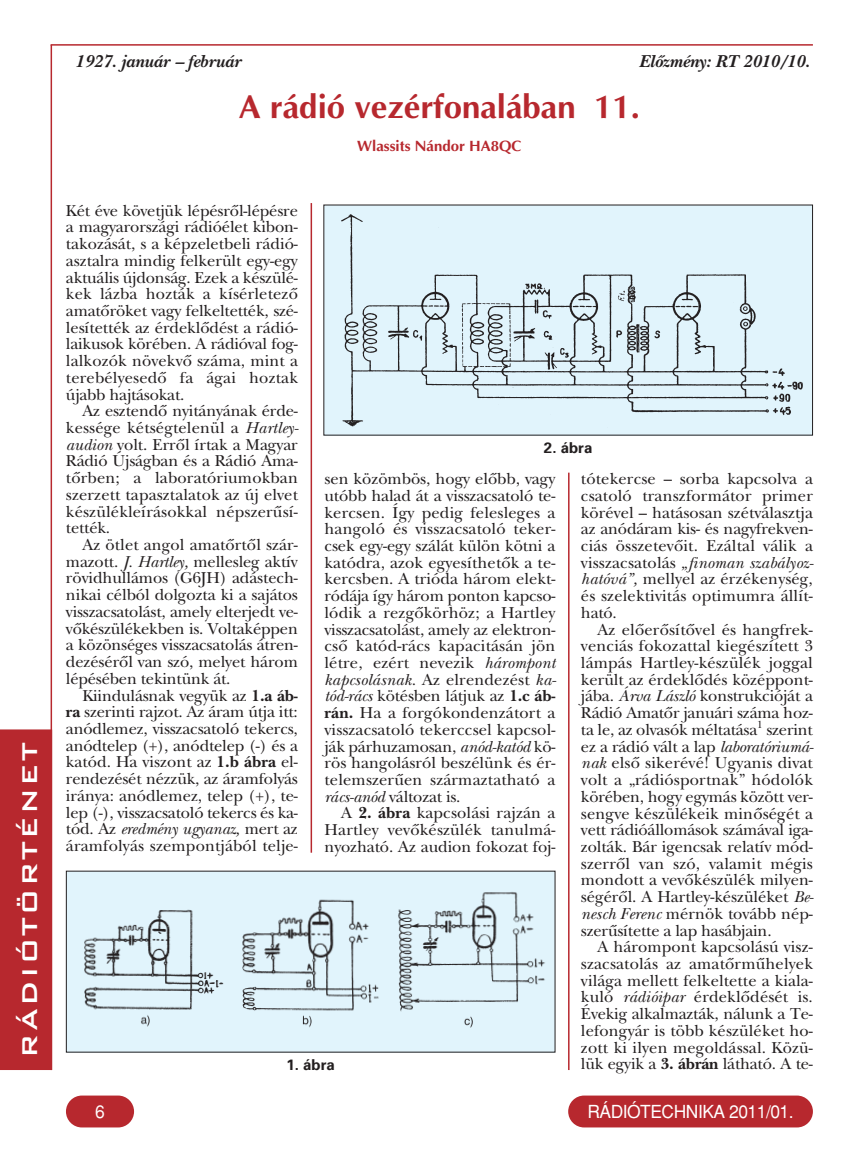
<style>
.page{position:relative;width:864px;height:1153px;background:#fff}
.page>*{position:absolute;margin:0;border:0;box-sizing:border-box;transform-origin:0 0}
.t1{font:33px "Optima H Bold";color:#b7282e}
.t2{font:28.5px "Bank Gothic Md PFL";letter-spacing:.075em;color:#fff;scale:1.05 1}
.t3{font:italic 18px "New Baskerville H Bold";color:#231f20}
.t4{font:18px "Helvetica H Regular";letter-spacing:-.03em;color:#fff}
.t5{font:16.5px/16.6px "New Baskerville H Roman";letter-spacing:.01em;color:#231f20;text-align:justify}
.t6{font:16.5px "New Baskerville H Italic";letter-spacing:.01em;color:#231f20}
.t7{font:16.5px "New Baskerville H Italic";letter-spacing:-.01em;color:#231f20}
.t8{font:16.5px "New Baskerville H Roman";letter-spacing:-.01em;color:#231f20}
.t9{font:15px "Optima H Bold";color:#b7282e}
.t10{font:15px "Univers H Bold";color:#231f20}
.s1{font-family:"New Baskerville H Italic"}
.s2{font-family:"New Baskerville H Bold"}
.s3{font-family:"New Baskerville H Roman"}
</style>
<div class="page">
<div style="left:66px;top:1095px;width:68px;height:32px;background:#b7282e;border-radius:16px"></div>
<hr style="left:310px;top:203px;width:2px;height:649px;background:#b7282e">
<hr style="left:567px;top:472px;width:2px;height:597px;background:#b7282e">
<hr style="left:51px;top:44px;width:761px;height:2px;background:#b7282e">
<hr style="left:51px;top:45px;width:1px;height:1024px;background:#b7282e">
<div style="left:568px;top:1095px;width:244px;height:32px;background:#b7282e;border-radius:16px"></div>
<div style="left:0;top:729px;width:52px;height:340px;background:#b7282e"></div>
<img style="left:325px;top:207px;width:485px;height:226px">
<div style="left:66px;top:871px;width:489px;height:181px;background:#e1f4fc"></div>
<img style="left:84px;top:892px;width:461px;height:136px">
<h2 class="t2" style="left:11px;top:1057px;width:302px;rotate:-90deg">RÁDIÓTÖRTÉNET</h2>
<p class="t3" style="left:75px;top:51px;width:167px">1927. január – február</p>
<p class="t3" style="left:638px;top:51px;width:172px">Előzmény: RT 2010/10.</p>
<h1 class="t1" style="left:239px;top:93px;width:402px">A rádió vezérfonalában 11.</h1>
<p class="t9" style="left:357px;top:140px;width:166px">Wlassits Nándor HA8QC</p>
<p class="t5" style="left:66px;top:204px;width:233px">Két éve követjük lépésről-lépésre a magyarországi rádióélet kibon&shy;takozását, s a képzeletbeli rádió&shy;asztalra mindig felkerült egy-egy aktuális újdonság. Ezek a készülé&shy;kek lázba hozták a kísérletező amatőröket vagy felkeltették, szé&shy;lesítették az érdeklődést a rádió&shy;laikusok körében. A rádióval fog&shy;lalkozók növekvő száma, mint a terebélyesedő fa ágai hoztak újabb hajtásokat.</p>
<p class="t5" style="left:66px;top:404px;width:234px;text-indent:16px">Az esztendő nyitányának érde&shy;kessége kétségtelenül a <span class="s1">Hartley&shy;audion</span> volt. Erről írtak a Magyar Rádió Újságban és a Rádió Ama&shy;tőrben; a laboratóriumokban szerzett tapasztalatok az új elvet készülékleírásokkal népszerűsí&shy;tették.</p>
<p class="t5" style="left:66px;top:538px;width:233px;text-indent:16px">Az ötlet angol amatőrtől szár&shy;mazott. <span class="s1">J. Hartley,</span> mellesleg aktív rövidhullámos (G6JH) adástech&shy;nikai célból dolgozta ki a sajátos visszacsatolást, amely elterjedt ve&shy;vőkészülékekben is. Voltaképpen a közönséges visszacsatolás átren&shy;dezéséről van szó, melyet három lépésében tekintünk át.</p>
<p class="t5" style="left:66px;top:688px;width:233px;text-indent:16px">Kiindulásnak vegyük az <span class="s2">1.a áb&shy;ra</span> szerinti rajzot. Az áram útja itt: anódlemez, visszacsatoló tekercs, anódtelep (+), anódtelep (-) és a katód. Ha viszont az <span class="s2">1.b ábra</span> el&shy;rendezését nézzük, az áramfolyás iránya: anódlemez, telep (+), te&shy;lep (-), visszacsatoló tekercs és ka-</p>
<p class="t7" style="left:66px;top:823px;width:233px"><span class="s3">tód. Az</span> eredmény ugyanaz, <span class="s3">mert az</span></p>
<p class="t5" style="left:66px;top:839px;width:233px">áramfolyás szempontjából telje-</p>
<p class="t10" style="left:543px;top:442px;width:50px">2. ábra</p>
<p class="t5" style="left:580px;top:472px;width:233px">tótekercse – sorba kapcsolva a csatoló transzformátor primer körével – hatásosan szétválasztja az anódáram kis- és nagyfrekven&shy;ciás összetevőit. Ezáltal válik a</p>
<p class="t6" style="left:580px;top:556px;width:234px"><span class="s3">visszacsatolás</span> „finoman szabályoz-</p>
<p class="t5" style="left:580px;top:572px;width:233px"><span class="s1">hatóvá”,</span> mellyel az érzékenység, és szelektivitás optimumra állít&shy;ható.</p>
<p class="t5" style="left:580px;top:622px;width:234px;text-indent:16px">Az előerősítővel és hangfrek&shy;venciás fokozattal kiegészített 3 lámpás Hartley-készülék joggal került az érdeklődés középpont&shy;jába. <span class="s1">Árva László</span> konstrukcióját a Rádió Amatőr januári száma hoz&shy;ta le, az olvasók méltatása<sup>1</sup> szerint ez a rádió vált a lap <span class="s1">laboratóriumá&shy;nak</span> első sikerévé! Ugyanis divat volt a „rádiósportnak” hódolók körében, hogy egymás között ver&shy;sengve készülékeik minőségét a vett rádióállomások számával iga&shy;zolták. Bár igencsak relatív mód&shy;szerről van szó, valamit mégis mondott a vevőkészülék milyen&shy;ségéről. A Hartley-készüléket <span class="s1">Be&shy;nesch Ferenc</span> mérnök tovább nép&shy;szerűsítette a lap hasábjain.</p>
<p class="t5" style="left:580px;top:940px;width:233px;text-indent:16px">A hárompont kapcsolású visz&shy;szacsatolás az amatőrműhelyek világa mellett felkeltette a kiala&shy;kuló <span class="s1">rádióipar</span> érdeklődését is.<br>Évekig alkalmazták, nálunk a Te&shy;lefongyár is több készüléket ho&shy;zott ki ilyen megoldással. Közü-</p>
<p class="t5" style="left:324px;top:472px;width:232px">sen közömbös, hogy előbb, vagy utóbb halad át a visszacsatoló te&shy;kercsen. Így pedig felesleges a hangoló és visszacsatoló teker&shy;csek egy-egy szálát külön kötni a katódra, azok egyesíthetők a te&shy;kercsben. A trióda három elekt&shy;ródája így három ponton kapcso&shy;lódik a rezgőkörhöz; a Hartley visszacsatolást, amely az elektron&shy;cső katód-rács kapacitásán jön létre, ezért nevezik <span class="s1">hárompont</span></p>
<p class="t6" style="left:324px;top:673px;width:233px">kapcsolásnak. <span class="s3">Az elrendezést</span> ka-</p>
<p class="t5" style="left:324px;top:689px;width:232px"><span class="s1">tód-rács</span> kötésben látjuk az <span class="s2">1.c áb&shy;rán.</span> Ha a forgókondenzátort a visszacsatoló tekerccsel kapcsol&shy;ják párhuzamosan, <span class="s1">anód-katód</span> kö&shy;rös hangolásról beszélünk és ér&shy;telemszerűen származtatható a <span class="s1">rács-anód</span> változat is.</p>
<p class="t5" style="left:324px;top:806px;width:232px;text-indent:16px">A <span class="s2">2. ábra</span> kapcsolási rajzán a Hartley vevőkészülék tanulmá&shy;nyozható. Az audion fokozat foj-</p>
<p class="t8" style="left:580px;top:1057px;width:233px">lük egyik a <span class="s2">3. ábrán</span> látható. A te-</p>
<p class="t10" style="left:286px;top:1058px;width:50px">1. ábra</p>
<p class="t4" style="left:95px;top:1105px;width:11px">6</p>
<p class="t4" style="left:587px;top:1105px;width:208px">RÁDIÓTECHNIKA 2011/01.</p>
</div>
